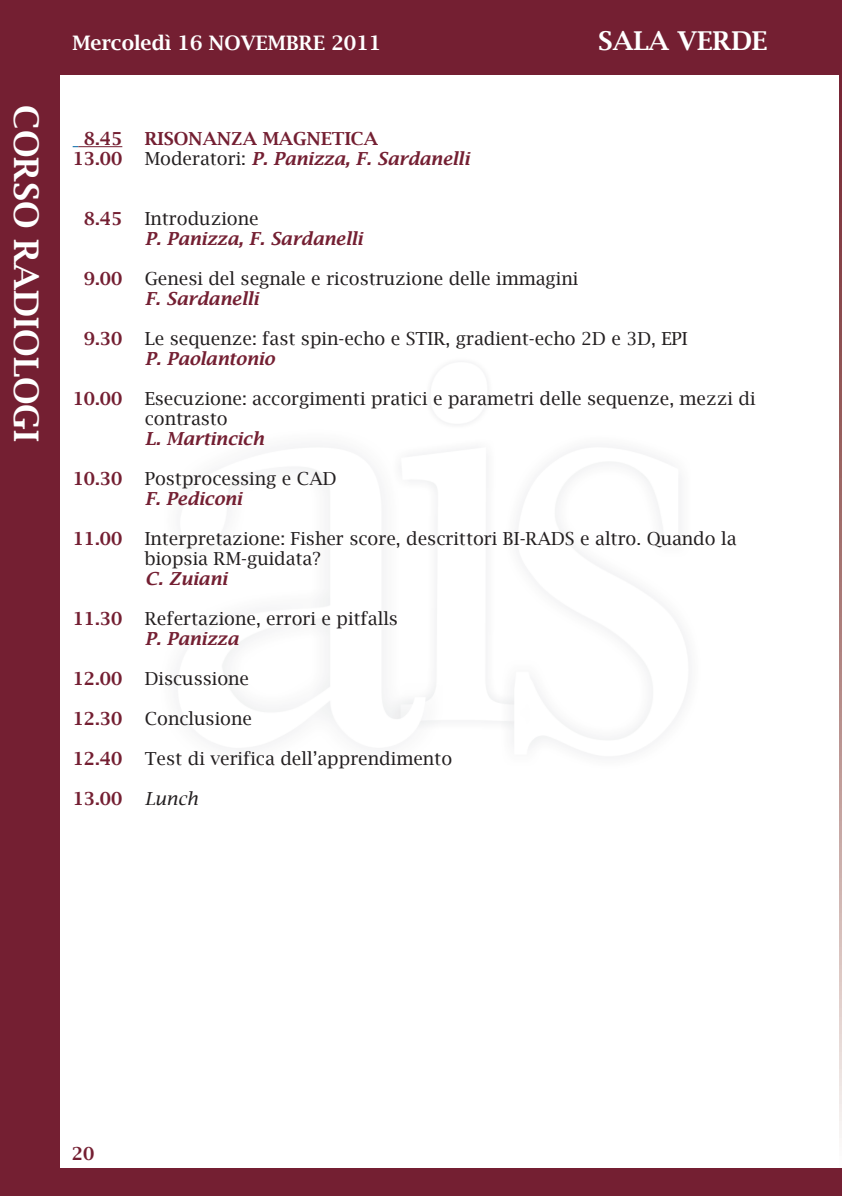
<style>
.page{position:relative;width:842px;height:1196px;background:#fff}
.page>*{position:absolute;margin:0;border:0;box-sizing:border-box;transform-origin:0 0}
.t1{font:600 34px "Lucida Bright";color:#fff}
.t2{font:600 26px "Lucida Bright";color:#fff}
.t3{font:600 20px "Lucida Bright";color:#fff}
.t4{font:18px/20px "Lucida Bright";color:#231f20}
.t5{font:600 18px/20px "Lucida Bright";color:#741f32}
.t6{font:italic 600 18px/20px "Lucida Bright";color:#741f32}
.s1{font-weight:400;color:#231f20}
.s2{font-style:italic}
.s3{font-style:normal}
.s4{font-weight:400;font-style:normal;color:#231f20}
.s5{font-weight:600;color:#741f32}
.s6{font-weight:600;font-style:italic;color:#741f32}
.s7{font-weight:400;font-style:italic;color:#231f20}
</style>
<div class="page">
<svg style="left:839px;top:4px;width:3px;height:1134px;background:#aa7a7c"></svg>
<div style="left:0;top:0;width:59px;height:1195px;background:#741f32"></div>
<div style="left:0;top:0;width:839px;height:74px;background:#741f32"></div>
<hr style="left:78px;top:146px;width:44px;height:1px;background:#741f32">
<div style="left:0;top:1167px;width:842px;height:28px;background:#741f32"></div>
<svg style="left:839px;top:0;width:3px;height:4px"></svg>
<h1 class="t1" style="left:46px;top:105px;width:338px;rotate:90deg">CORSO RADIOLOGI</h1>
<p class="t3" style="left:72px;top:31px;width:310px">Mercoledì 16 NOVEMBRE 2011</p>
<h2 class="t2" style="left:598px;top:25px;width:171px">SALA VERDE</h2>
<h2 class="t2" style="left:598px;top:42px;width:171px">SALA VERDE</h2>
<p class="t5" style="left:73px;top:128px;width:398px;text-indent:11px">8.45 RISONANZA MAGNETICA<br>13.00 <span class="s1">Moderatori:</span> <span class="s2">P. Panizza, F. Sardanelli</span></p>
<p class="t6" style="left:145px;top:208px;width:219px;text-indent:-61px"><span class="s3">8.45</span> <span class="s4">Introduzione<br></span>P. Panizza, F. Sardanelli</p>
<p class="t4" style="left:145px;top:268px;width:435px;text-indent:-61px"><span class="s5">9.00</span> Genesi del segnale e ricostruzione delle immagini<br><span class="s6">F. Sardanelli</span></p>
<p class="t4" style="left:145px;top:328px;width:544px;text-indent:-61px"><span class="s5">9.30</span> Le sequenze: fast spin-echo e STIR, gradient-echo 2D e 3D, EPI<br><span class="s6">P. Paolantonio</span></p>
<p class="t4" style="left:145px;top:388px;width:612px;text-indent:-72px"><span class="s5">10.00</span> Esecuzione: accorgimenti pratici e parametri delle sequenze, mezzi di contrasto</p>
<p class="t6" style="left:145px;top:428px;width:121px">L. Martincich</p>
<p class="t4" style="left:145px;top:468px;width:193px;text-indent:-72px"><span class="s5">10.30</span> Postprocessing e CAD<br><span class="s6">F. Pediconi</span></p>
<p class="t4" style="left:145px;top:528px;width:593px;text-indent:-72px"><span class="s5">11.00</span> Interpretazione: Fisher score, descrittori BI-RADS e altro. Quando la biopsia RM-guidata?</p>
<p class="t6" style="left:145px;top:568px;width:84px">C. Zuiani</p>
<p class="t4" style="left:145px;top:608px;width:255px;text-indent:-72px"><span class="s5">11.30</span> Refertazione, errori e pitfalls<br><span class="s6">P. Panizza</span></p>
<p class="t4" style="left:73px;top:668px;width:178px"><span class="s5">12.00</span> Discussione</p>
<p class="t4" style="left:73px;top:708px;width:181px"><span class="s5">12.30</span> Conclusione</p>
<p class="t4" style="left:73px;top:748px;width:381px"><span class="s5">12.40</span> Test di verifica dell’apprendimento</p>
<p class="t5" style="left:73px;top:788px;width:127px">13.00 <span class="s7">Lunch</span></p>
<p class="t5" style="left:72px;top:1142px;width:24px">20</p>
</div>
